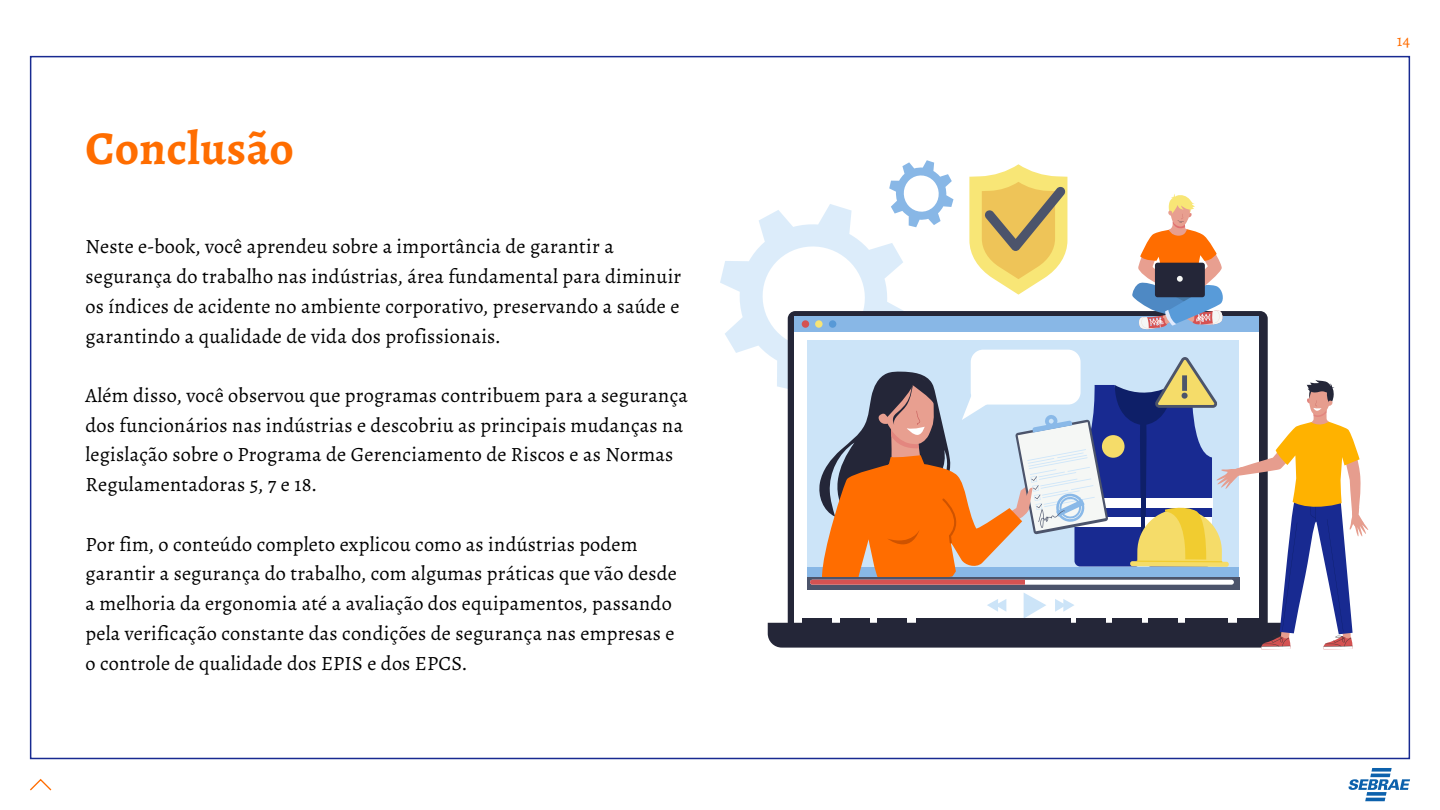
<style>
.page{position:relative;width:1440px;height:810px;background:#fff}
.page>*{position:absolute;margin:0;border:0;box-sizing:border-box;transform-origin:0 0}
.t1{font:700 47.25px "Alegreya";letter-spacing:.01em;color:#ff6d00}
.t2{font:20.25px/29.7px "Alegreya";letter-spacing:.01em;color:#000}
.t3{font:16.5px "Alegreya";color:#ff6d00}
</style>
<div class="page">
<svg style="left:30px;top:778px;width:22px;height:13px"></svg>
<svg style="left:720px;top:160px;width:649px;height:489px"></svg>
<svg style="left:1349px;top:768px;width:61px;height:33px"></svg>
<h1 class="t1" style="left:86px;top:118px;width:210px">Conclusão</h1>
<p class="t2" style="left:86px;top:232px;width:597px">Neste e-book, você aprendeu sobre a importância de garantir a segurança do trabalho nas indústrias, área fundamental para diminuir os índices de acidente no ambiente corporativo, preservando a saúde e garantindo a qualidade de vida dos profissionais.</p>
<p class="t2" style="left:86px;top:381px;width:604px">Além disso, você observou que programas contribuem para a segurança dos funcionários nas indústrias e descobriu as principais mudanças na legislação sobre o Programa de Gerenciamento de Riscos e as Normas Regulamentadoras 5, 7 e 18.</p>
<p class="t2" style="left:86px;top:529px;width:593px">Por fim, o conteúdo completo explicou como as indústrias podem garantir a segurança do trabalho, com algumas práticas que vão desde a melhoria da ergonomia até a avaliação dos equipamentos, passando pela verificação constante das condições de segurança nas empresas e o controle de qualidade dos EPIS e dos EPCS.</p>
<p class="t3" style="left:1397px;top:30px;width:15px">14</p>
</div>
